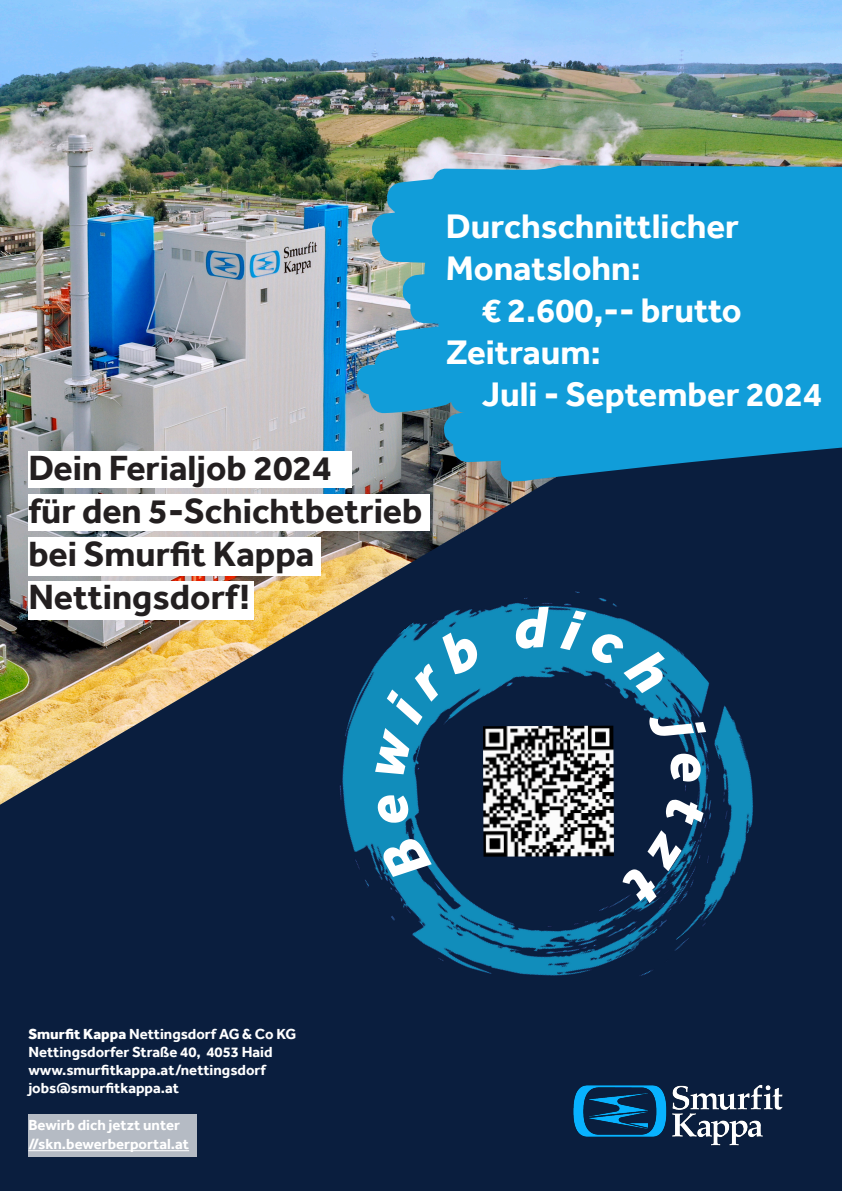
<style>
.page{position:relative;width:842px;height:1191px;background:#fff}
.page>*{position:absolute;margin:0;border:0;box-sizing:border-box;transform-origin:0 0}
.t1{font:700 36px "Effra Corp";color:#231f20}
.t2{font:700 35px "Effra Corp";color:#fff}
.t3{font:700 15px "Effra Corp";color:#fff}
.s1{font-weight:800}
</style>
<div class="page">
<img style="left:0;top:0;width:842px;height:309px">
<img style="left:0;top:309px;width:842px;height:882px">
<img style="left:255px;top:501px;width:573px;height:577px">
<img style="left:483px;top:725px;width:131px;height:131px">
<div style="left:28px;top:451px;width:323px;height:36px;background:#fff"></div>
<div style="left:28px;top:494px;width:401px;height:36px;background:#fff"></div>
<div style="left:28px;top:537px;width:293px;height:38px;background:#fff"></div>
<div style="left:28px;top:581px;width:226px;height:38px;background:#fff"></div>
<img style="left:557px;top:1071px;width:242px;height:87px">
<div style="left:28px;top:1114px;width:169px;height:43px;background:#b5bbc4"></div>
<hr style="left:28px;top:1150px;width:161px;height:1px;background:#fff">
<svg style="left:387px;top:164px;width:455px;height:32px;background:#259dcf"></svg>
<div style="left:372px;top:196px;width:470px;height:88px;background:#119dd9"></div>
<svg style="left:352px;top:284px;width:490px;height:137px;background:#259ed2"></svg>
<svg style="left:441px;top:360px;width:401px;height:122px;background:#138bc1"></svg>
<svg style="left:380px;top:834px;width:52px;height:49px;background:#0f6d97"></svg>
<svg style="left:376px;top:793px;width:34px;height:32px"></svg>
<svg style="left:375px;top:625px;width:108px;height:153px;background:#0f6b95"></svg>
<svg style="left:515px;top:607px;width:35px;height:42px"></svg>
<svg style="left:560px;top:609px;width:114px;height:87px;background:#0f6e98"></svg>
<svg style="left:648px;top:703px;width:58px;height:44px;background:#0e446a"></svg>
<svg style="left:670px;top:753px;width:31px;height:29px"></svg>
<svg style="left:620px;top:796px;width:85px;height:110px;background:#0b2749"></svg>
<p class="t1" style="left:28px;top:445px;width:305px">Dein Ferialjob 2024</p>
<p class="t1" style="left:28px;top:489px;width:396px">für den 5-Schichtbetrieb</p>
<p class="t1" style="left:28px;top:532px;width:288px">bei Smurfit Kappa</p>
<p class="t1" style="left:28px;top:575px;width:223px">Nettingsdorf!</p>
<p class="t2" style="left:446px;top:205px;width:295px">Durchschnittlicher</p>
<p class="t2" style="left:446px;top:247px;width:197px">Monatslohn:</p>
<p class="t2" style="left:482px;top:289px;width:262px">€ 2.600,-- brutto</p>
<p class="t2" style="left:446px;top:331px;width:156px">Zeitraum:</p>
<p class="t2" style="left:482px;top:373px;width:342px">Juli - September 2024</p>
<p class="t3" style="left:28px;top:1024px;width:270px"><span class="s1">Smurfit Kappa</span> Nettingsdorf AG &amp; Co KG</p>
<p class="t3" style="left:28px;top:1042px;width:246px">Nettingsdorfer Straße 40, 4053 Haid</p>
<p class="t3" style="left:28px;top:1060px;width:239px">www.smurfitkappa.at/nettingsdorf</p>
<p class="t3" style="left:28px;top:1078px;width:152px">jobs@smurfitkappa.at</p>
<p class="t3" style="left:28px;top:1115px;width:153px">Bewirb dich jetzt unter</p>
<p class="t3" style="left:28px;top:1134px;width:162px">//skn.bewerberportal.at</p>
</div>
